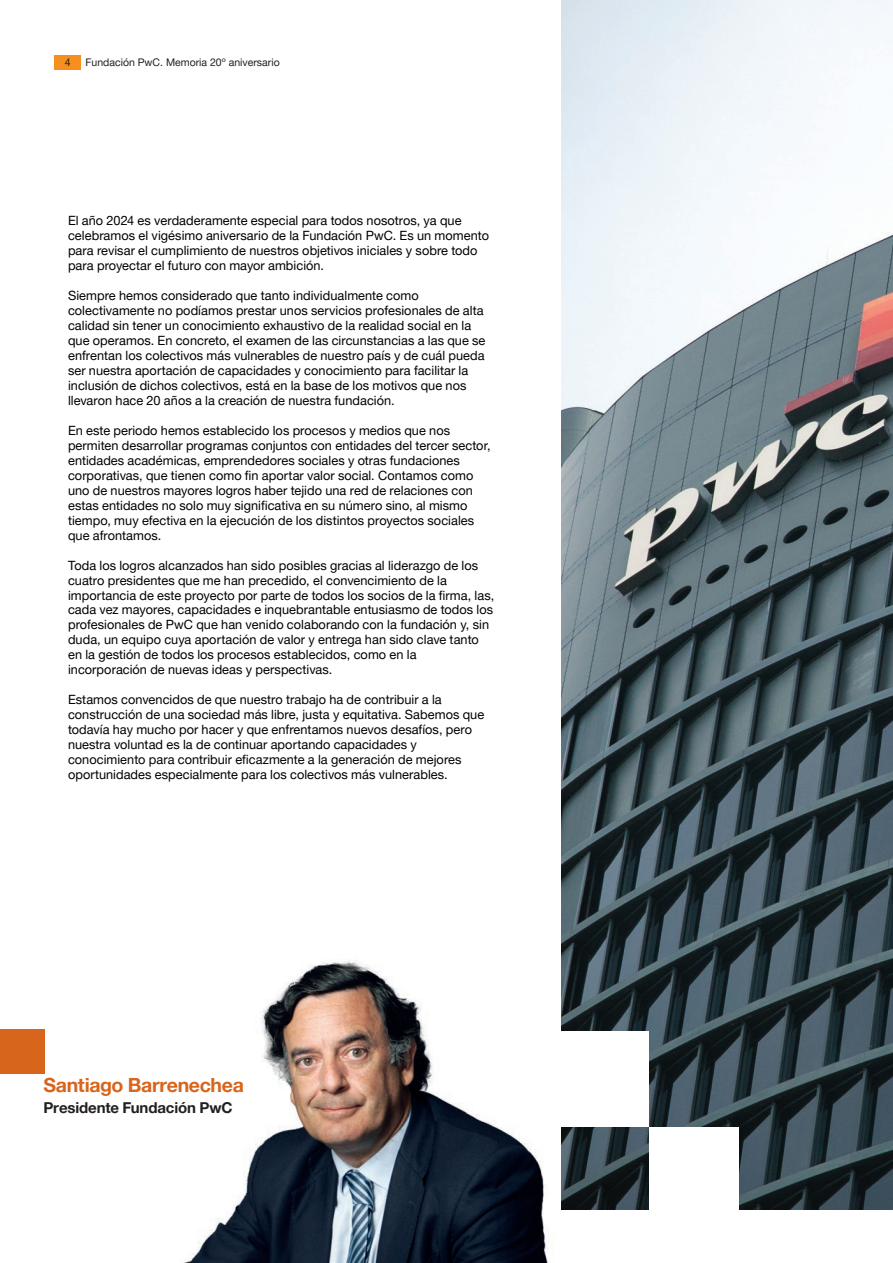
<style>
.page{position:relative;width:893px;height:1263px;background:#fff}
.page>*{position:absolute;margin:0;border:0;box-sizing:border-box;transform-origin:0 0}
.Subhead_-_Medium__Align_Left{font:700 19.5px "Helvetica Neue LT Pro";letter-spacing:-.015em;color:#d8651c}
.Subhead_-_Medium__Align_Left-2{font:700 15px "Helvetica Neue LT Pro";letter-spacing:-.01em;color:#231f20}
.Texto{font:12.75px/15px "Helvetica Neue LT Pro";letter-spacing:.005em;color:#000}
.t1{font:10.5px "Helvetica Neue LT Pro";color:#231f20}
</style>
<div class="page">
<div style="left:54px;top:55px;width:27px;height:15px;background:#f68f1e"></div>
<img style="left:184px;top:961px;width:365px;height:302px">
<img style="left:561px;top:0;width:332px;height:1210px">
<div style="left:649px;top:1127px;width:89px;height:89px;background:#fff"></div>
<div style="left:560px;top:1031px;width:89px;height:96px;background:#fff"></div>
<div style="left:0;top:1029px;width:45px;height:45px;background:#d8651c"></div>
<p class="t1" style="left:65px;top:56px;width:7px">4</p>
<p class="t1" style="left:85px;top:56px;width:196px">Fundación PwC. Memoria 20º aniversario</p>
<p class="Texto" style="left:68px;top:212px;width:422px">El año 2024 es verdaderamente especial para todos nosotros, ya que celebramos el vigésimo aniversario de la Fundación PwC. Es un momento para revisar el cumplimiento de nuestros objetivos iniciales y sobre todo para proyectar el futuro con mayor ambición.</p>
<p class="Texto" style="left:68px;top:287px;width:419px">Siempre hemos considerado que tanto individualmente como colectivamente no podíamos prestar unos servicios profesionales de alta calidad sin tener un conocimiento exhaustivo de la realidad social en la que operamos. En concreto, el examen de las circunstancias a las que se enfrentan los colectivos más vulnerables de nuestro país y de cuál pueda ser nuestra aportación de capacidades y conocimiento para facilitar la inclusión de dichos colectivos, está en la base de los motivos que nos llevaron hace 20 años a la creación de nuestra fundación.</p>
<p class="Texto" style="left:68px;top:422px;width:424px">En este periodo hemos establecido los procesos y medios que nos permiten desarrollar programas conjuntos con entidades del tercer sector, entidades académicas, emprendedores sociales y otras fundaciones corporativas, que tienen como fin aportar valor social. Contamos como uno de nuestros mayores logros haber tejido una red de relaciones con estas entidades no solo muy significativa en su número sino, al mismo tiempo, muy efectiva en la ejecución de los distintos proyectos sociales que afrontamos.</p>
<p class="Texto" style="left:68px;top:557px;width:428px">Toda los logros alcanzados han sido posibles gracias al liderazgo de los cuatro presidentes que me han precedido, el convencimiento de la importancia de este proyecto por parte de todos los socios de la firma, las, cada vez mayores, capacidades e inquebrantable entusiasmo de todos los profesionales de PwC que han venido colaborando con la fundación y, sin duda, un equipo cuya aportación de valor y entrega han sido clave tanto en la gestión de todos los procesos establecidos, como en la incorporación de nuevas ideas y perspectivas.</p>
<p class="Texto" style="left:68px;top:692px;width:418px">Estamos convencidos de que nuestro trabajo ha de contribuir a la construcción de una sociedad más libre, justa y equitativa. Sabemos que todavía hay mucho por hacer y que enfrentamos nuevos desafíos, pero nuestra voluntad es la de continuar aportando capacidades y conocimiento para contribuir eficazmente a la generación de mejores oportunidades especialmente para los colectivos más vulnerables.</p>
<p class="Subhead_-_Medium__Align_Left" style="left:44px;top:1073px;width:202px">Santiago Barrenechea</p>
<p class="Subhead_-_Medium__Align_Left-2" style="left:44px;top:1098px;width:190px">Presidente Fundación PwC</p>
</div>
